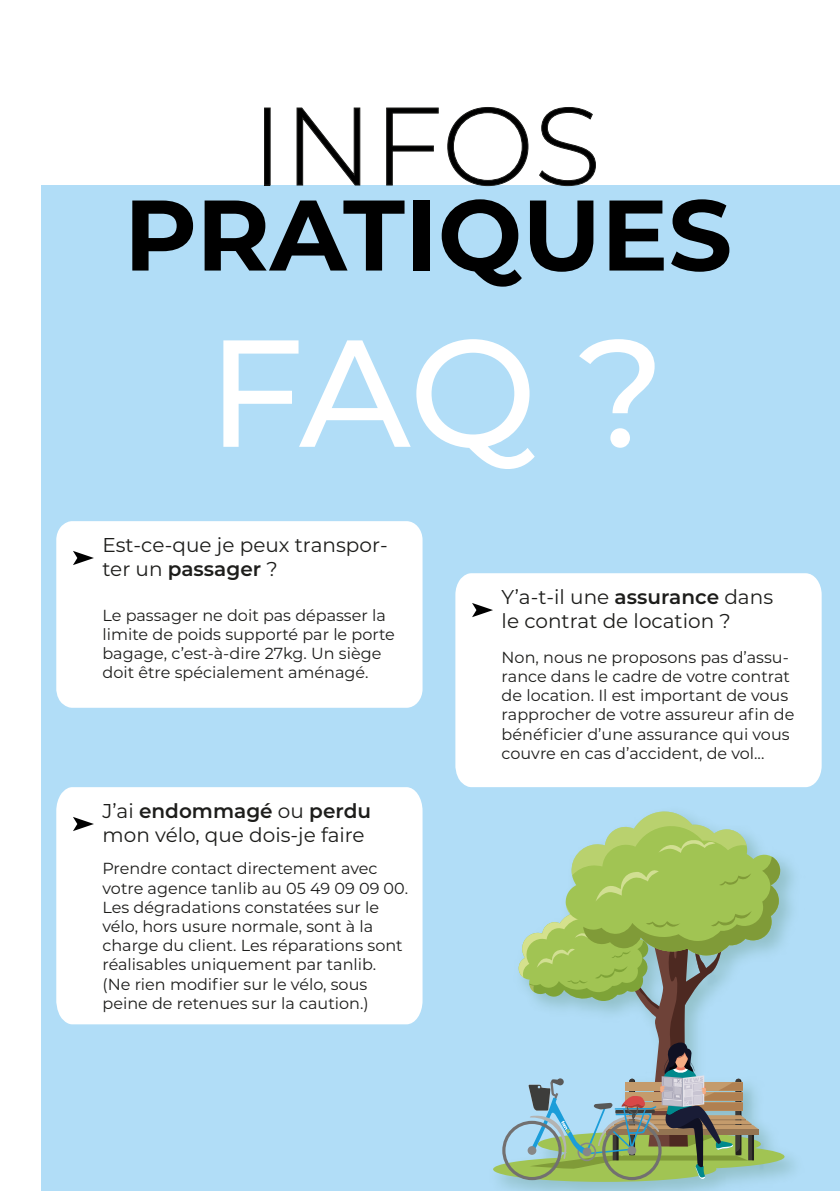
<style>
.page{position:relative;width:840px;height:1191px;background:#fff}
.page>*{position:absolute;margin:0;border:0;box-sizing:border-box;transform-origin:0 0}
.t1{font:500 152px "Montserrat";color:#fff}
.t2{font:300 110px "Montserrat";color:#000}
.t3{font:700 100px "Montserrat";color:#000}
.t4{font:20px/24px "Montserrat";color:#1d1d1b}
.t5{font:16px/19.2px "Montserrat";color:#1d1d1b}
.s1{font-weight:600}
</style>
<div class="page">
<div style="left:42px;top:185px;width:797px;height:1006px;background:#b1ddf7"></div>
<div style="left:455px;top:573px;width:366px;height:214px;background:#fff"></div>
<svg style="left:472px;top:603px;width:21px;height:14px"></svg>
<div style="left:56px;top:787px;width:366px;height:237px;background:#fff"></div>
<svg style="left:73px;top:817px;width:21px;height:14px"></svg>
<div style="left:56px;top:521px;width:366px;height:187px;background:#fff"></div>
<svg style="left:73px;top:551px;width:21px;height:14px"></svg>
<div style="left:264px;top:107px;width:6px;height:78px;border:1px solid #1d1d1b"></div>
<svg style="left:296px;top:107px;width:64px;height:79px"></svg>
<svg style="left:386px;top:107px;width:53px;height:79px"></svg>
<svg style="left:447px;top:107px;width:81px;height:80px"></svg>
<svg style="left:539px;top:107px;width:57px;height:80px"></svg>
<img style="left:469px;top:783px;width:352px;height:408px">
<svg style="left:493px;top:810px;width:291px;height:371px"></svg>
<h2 class="t2" style="left:251px;top:71px;width:351px">INFOS</h2>
<h3 class="t3" style="left:124px;top:163px;width:609px">PRATIQUES</h3>
<h1 class="t1" style="left:207px;top:287px;width:459px">FAQ ?</h1>
<p class="t4" style="left:102px;top:532px;width:286px">Est-ce-que je peux transpor&shy;ter un <span class="s1">passager</span> ?</p>
<p class="t5" style="left:102px;top:605px;width:294px">Le passager ne doit pas dépasser la limite de poids supporté par le porte bagage, c’est-à-dire 27kg. Un siège doit être spécialement aménagé.</p>
<p class="t4" style="left:102px;top:798px;width:270px">J’ai <span class="s1">endommagé</span> ou <span class="s1">perdu </span>mon vélo, que dois-je faire</p>
<p class="t5" style="left:102px;top:858px;width:307px">Prendre contact directement avec votre agence tanlib au 05 49 09 09 00.<br>Les dégradations constatées sur le vélo, hors usure normale, sont à la charge du client. Les réparations sont réalisables uniquement par tanlib. (Ne rien modifier sur le vélo, sous peine de retenues sur la caution.)</p>
<p class="t4" style="left:501px;top:584px;width:273px">Y’a-t-il une <span class="s1">assurance</span> dans le contrat de location ?</p>
<p class="t5" style="left:501px;top:647px;width:294px">Non, nous ne proposons pas d’assu&shy;rance dans le cadre de votre contrat de location. Il est important de vous rapprocher de votre assureur afin de bénéficier d’une assurance qui vous couvre en cas d’accident, de vol...</p>
</div>
